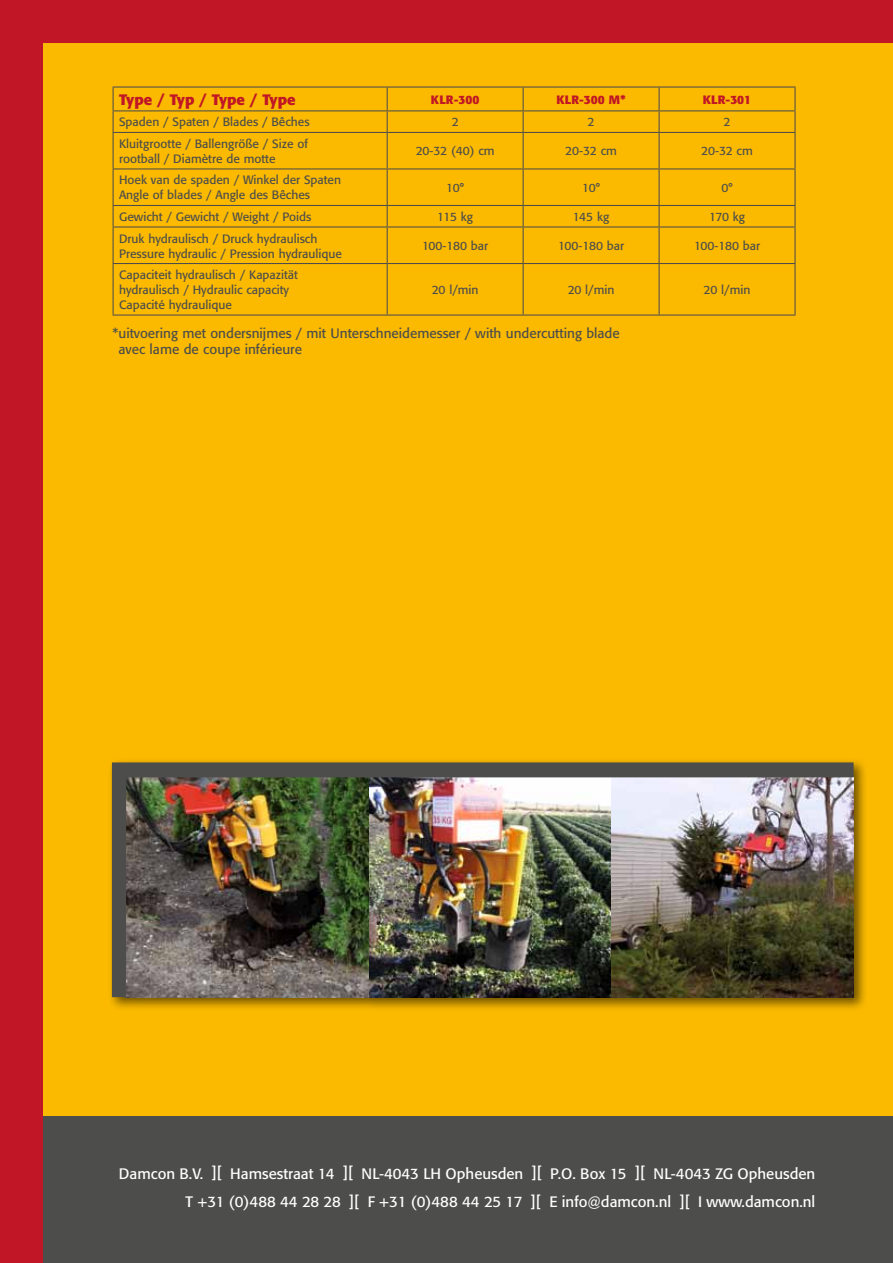
<style>
.page{position:relative;width:893px;height:1263px;background:#fff}
.page>*{position:absolute;margin:0;border:0;box-sizing:border-box;transform-origin:0 0}
.t1{font:15px/28.5px "Formata";color:#fff;text-align:right}
.t2{font:700 15px "Formata";color:#c01626}
.t3{font:13.5px/16.5px "Formata";color:#4d4d4c}
.t4{font:12px/15px "Formata";color:#4d4d4c}
.t5{font:700 12px "Formata";color:#c01626}
</style>
<div class="page">
<div style="left:43px;top:43px;width:850px;height:1074px;background:#fbba00"></div>
<div style="left:0;top:1117px;width:893px;height:146px;background:#4d4d4c"></div>
<div style="left:0;top:0;width:893px;height:43px;background:#c01626"></div>
<div style="left:0;top:0;width:43px;height:1263px;background:#c01626"></div>
<hr style="left:113px;top:86px;width:274px;height:2px;background:#4d4d4c">
<hr style="left:387px;top:86px;width:136px;height:2px;background:#4d4d4c">
<hr style="left:523px;top:86px;width:136px;height:2px;background:#4d4d4c">
<hr style="left:659px;top:86px;width:137px;height:2px;background:#4d4d4c">
<hr style="left:113px;top:110px;width:274px;height:1px;background:#4d4d4c">
<svg style="left:113px;top:88px;width:1px;height:44px"></svg>
<hr style="left:387px;top:110px;width:136px;height:1px;background:#4d4d4c">
<hr style="left:523px;top:110px;width:136px;height:1px;background:#4d4d4c">
<hr style="left:659px;top:110px;width:137px;height:1px;background:#4d4d4c">
<hr style="left:113px;top:132px;width:274px;height:1px;background:#4d4d4c">
<hr style="left:113px;top:133px;width:1px;height:35px;background:#4d4d4c">
<hr style="left:387px;top:132px;width:136px;height:1px;background:#4d4d4c">
<hr style="left:523px;top:132px;width:136px;height:1px;background:#4d4d4c">
<hr style="left:659px;top:132px;width:137px;height:1px;background:#4d4d4c">
<hr style="left:113px;top:168px;width:274px;height:1px;background:#4d4d4c">
<hr style="left:113px;top:169px;width:1px;height:36px;background:#4d4d4c">
<hr style="left:387px;top:168px;width:136px;height:1px;background:#4d4d4c">
<hr style="left:523px;top:168px;width:136px;height:1px;background:#4d4d4c">
<hr style="left:659px;top:168px;width:137px;height:1px;background:#4d4d4c">
<hr style="left:113px;top:205px;width:274px;height:1px;background:#4d4d4c">
<svg style="left:113px;top:206px;width:1px;height:20px"></svg>
<hr style="left:387px;top:205px;width:136px;height:1px;background:#4d4d4c">
<hr style="left:523px;top:205px;width:136px;height:1px;background:#4d4d4c">
<hr style="left:659px;top:205px;width:137px;height:1px;background:#4d4d4c">
<hr style="left:113px;top:226px;width:274px;height:2px;background:#4d4d4c">
<hr style="left:113px;top:228px;width:1px;height:35px;background:#4d4d4c">
<hr style="left:387px;top:226px;width:136px;height:2px;background:#4d4d4c">
<hr style="left:523px;top:226px;width:136px;height:2px;background:#4d4d4c">
<hr style="left:659px;top:226px;width:137px;height:2px;background:#4d4d4c">
<hr style="left:113px;top:263px;width:274px;height:1px;background:#4d4d4c">
<hr style="left:113px;top:264px;width:1px;height:50px;background:#4d4d4c">
<hr style="left:387px;top:263px;width:136px;height:1px;background:#4d4d4c">
<hr style="left:523px;top:263px;width:136px;height:1px;background:#4d4d4c">
<hr style="left:659px;top:263px;width:137px;height:1px;background:#4d4d4c">
<hr style="left:113px;top:314px;width:274px;height:2px;background:#4d4d4c">
<hr style="left:387px;top:314px;width:136px;height:2px;background:#4d4d4c">
<hr style="left:523px;top:314px;width:136px;height:2px;background:#4d4d4c">
<hr style="left:659px;top:314px;width:137px;height:2px;background:#4d4d4c">
<svg style="left:387px;top:88px;width:1px;height:44px"></svg>
<hr style="left:387px;top:133px;width:1px;height:35px;background:#4d4d4c">
<hr style="left:387px;top:169px;width:1px;height:36px;background:#4d4d4c">
<svg style="left:387px;top:206px;width:1px;height:20px"></svg>
<hr style="left:387px;top:228px;width:1px;height:35px;background:#4d4d4c">
<hr style="left:387px;top:264px;width:1px;height:50px;background:#4d4d4c">
<svg style="left:523px;top:88px;width:1px;height:44px"></svg>
<hr style="left:523px;top:133px;width:1px;height:35px;background:#4d4d4c">
<hr style="left:523px;top:169px;width:1px;height:36px;background:#4d4d4c">
<svg style="left:523px;top:206px;width:1px;height:20px"></svg>
<hr style="left:523px;top:228px;width:1px;height:35px;background:#4d4d4c">
<hr style="left:523px;top:264px;width:1px;height:50px;background:#4d4d4c">
<hr style="left:794px;top:88px;width:2px;height:22px;background:#4d4d4c">
<svg style="left:659px;top:88px;width:1px;height:44px"></svg>
<hr style="left:794px;top:111px;width:2px;height:21px;background:#4d4d4c">
<hr style="left:659px;top:133px;width:1px;height:35px;background:#4d4d4c">
<hr style="left:794px;top:133px;width:2px;height:35px;background:#4d4d4c">
<hr style="left:659px;top:169px;width:1px;height:36px;background:#4d4d4c">
<hr style="left:794px;top:169px;width:2px;height:36px;background:#4d4d4c">
<svg style="left:659px;top:206px;width:1px;height:20px"></svg>
<hr style="left:794px;top:206px;width:2px;height:20px;background:#4d4d4c">
<hr style="left:659px;top:228px;width:1px;height:35px;background:#4d4d4c">
<hr style="left:794px;top:228px;width:2px;height:35px;background:#4d4d4c">
<hr style="left:659px;top:264px;width:1px;height:50px;background:#4d4d4c">
<hr style="left:794px;top:264px;width:2px;height:50px;background:#4d4d4c">
<div style="left:107px;top:758px;width:760px;height:253px;background:#000;opacity:.55"></div>
<img style="left:112px;top:762px;width:742px;height:235px">
<p class="t2" style="left:119px;top:90px;width:178px">Type / Typ / Type / Type</p>
<p class="t5" style="left:431px;top:92px;width:50px">KLR-300</p>
<p class="t5" style="left:556px;top:92px;width:71px">KLR-300 M*</p>
<p class="t5" style="left:703px;top:92px;width:50px">KLR-301</p>
<p class="t4" style="left:119px;top:115px;width:192px">Spaden / Spaten / Blades / Bêches</p>
<p class="t4" style="left:452px;top:115px;width:8px">2</p>
<p class="t4" style="left:588px;top:115px;width:8px">2</p>
<p class="t4" style="left:723px;top:115px;width:8px">2</p>
<p class="t4" style="left:119px;top:136px;width:190px">Kluitgrootte / Ballengröße / Size of rootball / Diamètre de motte</p>
<p class="t4" style="left:416px;top:144px;width:80px">20-32 (40) cm</p>
<p class="t4" style="left:565px;top:144px;width:53px">20-32 cm</p>
<p class="t4" style="left:701px;top:144px;width:53px">20-32 cm</p>
<p class="t4" style="left:119px;top:173px;width:223px">Hoek van de spaden / Winkel der Spaten<br>Angle of blades / Angle des Bêches</p>
<p class="t4" style="left:446px;top:180px;width:19px">10°</p>
<p class="t4" style="left:582px;top:180px;width:19px">10°</p>
<p class="t4" style="left:721px;top:180px;width:13px">0°</p>
<p class="t4" style="left:119px;top:209px;width:194px">Gewicht / Gewicht / Weight / Poids</p>
<p class="t4" style="left:437px;top:209px;width:38px">115 kg</p>
<p class="t4" style="left:573px;top:209px;width:38px">145 kg</p>
<p class="t4" style="left:709px;top:209px;width:38px">170 kg</p>
<p class="t4" style="left:119px;top:231px;width:224px">Druk hydraulisch / Druck hydraulisch<br>Pressure hydraulic / Pression hydraulique</p>
<p class="t4" style="left:422px;top:238px;width:68px">100-180 bar</p>
<p class="t4" style="left:558px;top:238px;width:68px">100-180 bar</p>
<p class="t4" style="left:694px;top:238px;width:68px">100-180 bar</p>
<p class="t4" style="left:119px;top:267px;width:180px">Capaciteit hydraulisch / Kapazität hydraulisch / Hydraulic capacity<br>Capacité hydraulique</p>
<p class="t4" style="left:432px;top:282px;width:48px">20 l/min</p>
<p class="t4" style="left:568px;top:282px;width:48px">20 l/min</p>
<p class="t4" style="left:704px;top:282px;width:48px">20 l/min</p>
<p class="t3" style="left:119px;top:325px;width:503px;text-indent:-6px">*uitvoering met ondersnijmes / mit Unterschneidemesser / with undercutting blade avec lame de coupe inférieure</p>
<p class="t1" style="left:119px;top:1159px;width:698px">Damcon B.V. ][ Hamsestraat 14 ][ NL-4043 LH Opheusden ][ P.O. Box 15 ][ NL-4043 ZG Opheusden<br>T +31 (0)488 44 28 28 ][ F +31 (0)488 44 25 17 ][ E info@damcon.nl ][ I www.damcon.nl</p>
</div>
